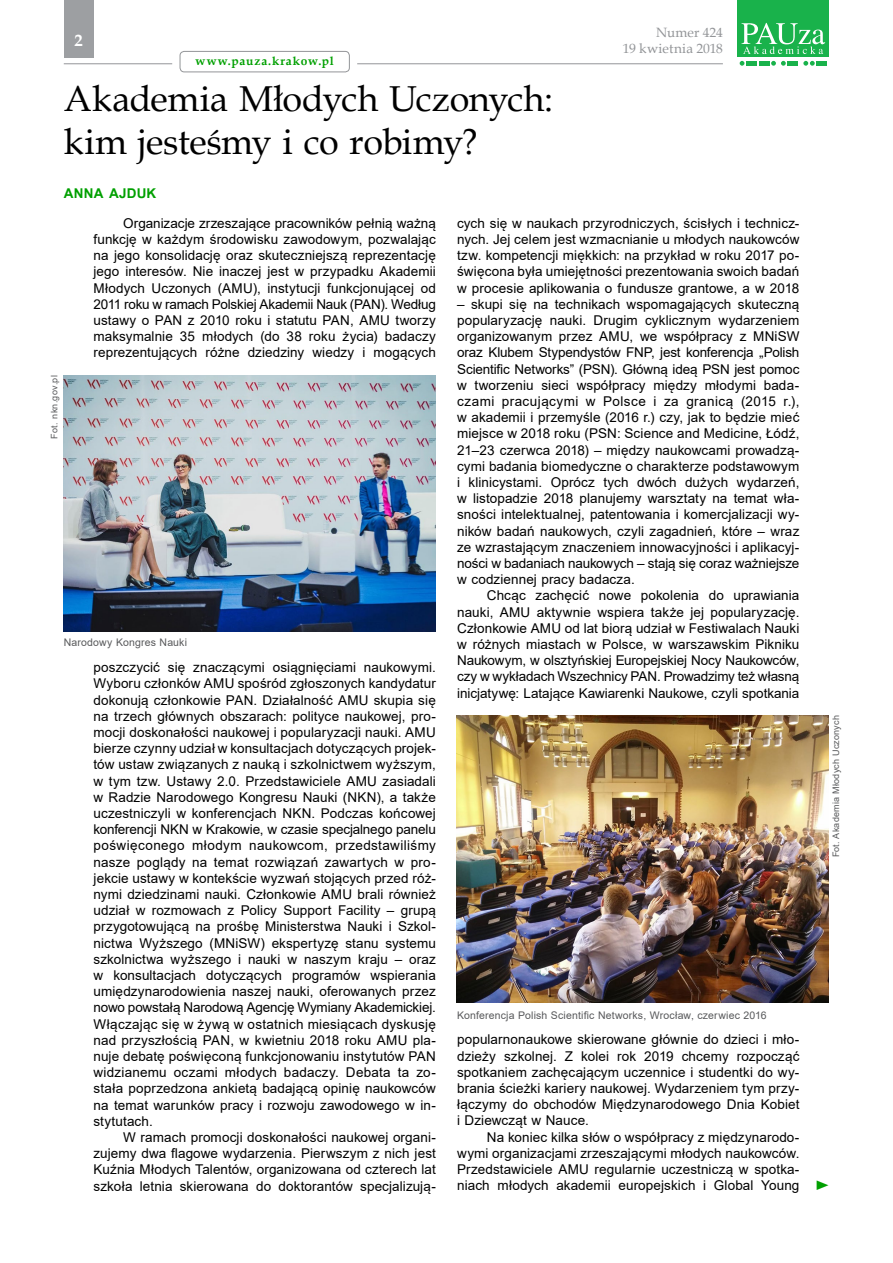
<style>
.page{position:relative;width:893px;height:1263px;background:#fff}
.page>*{position:absolute;margin:0;border:0;box-sizing:border-box;transform-origin:0 0}
.t1{font:36px/43.2px "Book Antiqua";letter-spacing:-.01em;color:#000}
.t2{font:700 16.5px "Book Antiqua";color:#fff}
.t3{font:13.5px/16.2px "Arial";letter-spacing:.005em;color:#000;text-align:justify}
.t4{font:13.5px/16.2px "Book Antiqua";letter-spacing:.01em;color:#939598;text-align:right}
.t5{font:700 13.5px "Arial";letter-spacing:.01em;color:#00a000}
.t6{font:13.5px "Times New Roman";color:#00a000;scale:1.22 1}
.t7{font:700 12px "Book Antiqua";letter-spacing:.07em;color:#00a000}
.t8{font:10.5px "Arial";letter-spacing:.015em;color:#58595b}
.t9{font:9px "Arial";letter-spacing:.025em;color:#58595b}
</style>
<div class="page">
<hr style="left:357px;top:63px;width:366px;height:1px;background:#939598">
<div style="left:64px;top:0;width:30px;height:57px;background:#9d9fa2"></div>
<div style="left:180px;top:51px;width:170px;height:21px;border:1px solid #939598;border-radius:4px"></div>
<svg style="left:740px;top:61px;width:4px;height:5px"></svg>
<svg style="left:771px;top:61px;width:15px;height:5px"></svg>
<svg style="left:803px;top:61px;width:12px;height:5px"></svg>
<div style="left:746px;top:61px;width:11px;height:5px;background:#19b24b"></div>
<div style="left:759px;top:61px;width:11px;height:5px;background:#19b24b"></div>
<div style="left:787px;top:61px;width:11px;height:5px;background:#19b24b"></div>
<div style="left:816px;top:61px;width:11px;height:5px;background:#19b24b"></div>
<div style="left:737px;top:0;width:92px;height:56px;background:#19b24b"></div>
<svg style="left:741px;top:23px;width:84px;height:31px"></svg>
<hr style="left:64px;top:63px;width:108px;height:1px;background:#939598">
<img style="left:64px;top:375px;width:372px;height:256px">
<img style="left:456px;top:715px;width:372px;height:287px">
<p class="t2" style="left:75px;top:30px;width:10px">2</p>
<p class="t7" style="left:196px;top:53px;width:140px">www.pauza.krakow.pl</p>
<h1 class="t1" style="left:64px;top:77px;width:491px">Akademia Młodych Uczonych: kim jesteśmy i co robimy?</h1>
<p class="t5" style="left:64px;top:183px;width:94px">ANNA AJDUK</p>
<p class="t4" style="left:623px;top:24px;width:102px">Numer 424<br>19 kwietnia 2018</p>
<p class="t9" style="left:48px;top:439px;width:65px;rotate:-90deg">Fot. nkn.gov.pl</p>
<p class="t3" style="left:94px;top:215px;width:344px;text-indent:30px">Organizacje zrzeszające pracowników pełnią ważną funkcję w każdym środowisku zawodowym, pozwalając na jego konsolidację oraz skuteczniejszą reprezentację jego interesów. Nie inaczej jest w przypadku Akademii Młodych Uczonych (AMU), instytucji funkcjonującej od 2011 roku w ramach Polskiej Akademii Nauk (PAN). Według ustawy o PAN z 2010 roku i statutu PAN, AMU tworzy maksymalnie 35 młodych (do 38 roku życia) badaczy reprezentujących różne dziedziny wiedzy i mogących</p>
<p class="t8" style="left:64px;top:635px;width:125px">Narodowy Kongres Nauki</p>
<p class="t3" style="left:94px;top:659px;width:344px">poszczycić się znaczącymi osiągnięciami naukowymi.<br>Wyboru członków AMU spośród zgłoszonych kandydatur dokonują członkowie PAN. Działalność AMU skupia się na trzech głównych obszarach: polityce naukowej, pro&shy;mocji doskonałości naukowej i popularyzacji nauki. AMU bierze czynny udział w konsultacjach dotyczących projek&shy;tów ustaw związanych z nauką i szkolnictwem wyższym, w tym tzw. Ustawy 2.0. Przedstawiciele AMU zasiadali w Radzie Narodowego Kongresu Nauki (NKN), a także uczestniczyli w konferencjach NKN. Podczas końcowej konferencji NKN w Krakowie, w czasie specjalnego panelu poświęconego młodym naukowcom, przedstawiliśmy nasze poglądy na temat rozwiązań zawartych w pro&shy;jekcie ustawy w kontekście wyzwań stojących przed róż&shy;nymi dziedzinami nauki. Członkowie AMU brali również udział w rozmowach z Policy Support Facility – grupą przygotowującą na prośbę Ministerstwa Nauki i Szkol&shy;nictwa Wyższego (MNiSW) ekspertyzę stanu systemu szkolnictwa wyższego i nauki w naszym kraju – oraz w konsultacjach dotyczących programów wspierania umiędzynarodowienia naszej nauki, oferowanych przez nowo powstałą Narodową Agencję Wymiany Akademickiej.<br>Włączając się w żywą w ostatnich miesiącach dyskusję nad przyszłością PAN, w kwietniu 2018 roku AMU pla&shy;nuje debatę poświęconą funkcjonowaniu instytutów PAN widzianemu oczami młodych badaczy. Debata ta zo&shy;stała poprzedzona ankietą badającą opinię naukowców na temat warunków pracy i rozwoju zawodowego w in&shy;stytutach.</p>
<p class="t3" style="left:94px;top:1129px;width:344px;text-indent:30px">W ramach promocji doskonałości naukowej organi&shy;zujemy dwa flagowe wydarzenia. Pierwszym z nich jest Kuźnia Młodych Talentów, organizowana od czterech lat szkoła letnia skierowana do doktorantów specjalizują-</p>
<p class="t3" style="left:457px;top:215px;width:344px">cych się w naukach przyrodniczych, ścisłych i technicz&shy;nych. Jej celem jest wzmacnianie u młodych naukowców tzw. kompetencji miękkich: na przykład w roku 2017 po&shy;święcona była umiejętności prezentowania swoich badań w procesie aplikowania o fundusze grantowe, a w 2018</p>
<p class="t3" style="left:457px;top:296px;width:344px">– skupi się na technikach wspomagających skuteczną popularyzację nauki. Drugim cyklicznym wydarzeniem organizowanym przez AMU, we współpracy z MNiSW oraz Klubem Stypendystów FNP, jest konferencja „Polish Scientific Networks” (PSN). Główną ideą PSN jest pomoc w tworzeniu sieci współpracy między młodymi bada&shy;czami pracującymi w Polsce i za granicą (2015 r.), w akademii i przemyśle (2016 r.) czy, jak to będzie mieć miejsce w 2018 roku (PSN: Science and Medicine, Łódź, 21–23 czerwca 2018) – między naukowcami prowadzą&shy;cymi badania biomedyczne o charakterze podstawowym i klinicystami. Oprócz tych dwóch dużych wydarzeń, w listopadzie 2018 planujemy warsztaty na temat wła&shy;sności intelektualnej, patentowania i komercjalizacji wy&shy;ników badań naukowych, czyli zagadnień, które – wraz ze wzrastającym znaczeniem innowacyjności i aplikacyj&shy;ności w badaniach naukowych – stają się coraz ważniejsze w codziennej pracy badacza.</p>
<p class="t3" style="left:457px;top:587px;width:344px;text-indent:30px">Chcąc zachęcić nowe pokolenia do uprawiania nauki, AMU aktywnie wspiera także jej popularyzację.<br>Członkowie AMU od lat biorą udział w Festiwalach Nauki w różnych miastach w Polsce, w warszawskim Pikniku Naukowym, w olsztyńskiej Europejskiej Nocy Naukowców, czy w wykładach Wszechnicy PAN. Prowadzimy też własną inicjatywę: Latające Kawiarenki Naukowe, czyli spotkania</p>
<p class="t8" style="left:457px;top:1008px;width:311px">Konferencja Polish Scientific Networks, Wrocław, czerwiec 2016</p>
<p class="t3" style="left:457px;top:1031px;width:344px">popularnonaukowe skierowane głównie do dzieci i mło&shy;dzieży szkolnej. Z kolei rok 2019 chcemy rozpocząć spotkaniem zachęcającym uczennice i studentki do wy&shy;brania ścieżki kariery naukowej. Wydarzeniem tym przy&shy;łączymy do obchodów Międzynarodowego Dnia Kobiet i Dziewcząt w Nauce.</p>
<p class="t3" style="left:457px;top:1128px;width:344px;text-indent:30px">Na koniec kilka słów o współpracy z międzynarodo&shy;wymi organizacjami zrzeszającymi młodych naukowców.<br>Przedstawiciele AMU regularnie uczestniczą w spotka&shy;niach młodych akademii europejskich i Global Young</p>
<p class="t9" style="left:830px;top:857px;width:143px;rotate:-90deg">Fot. Akademia Młodych Uczonych</p>
<p class="t6" style="left:815px;top:1176px;width:15px">►</p>
</div>
